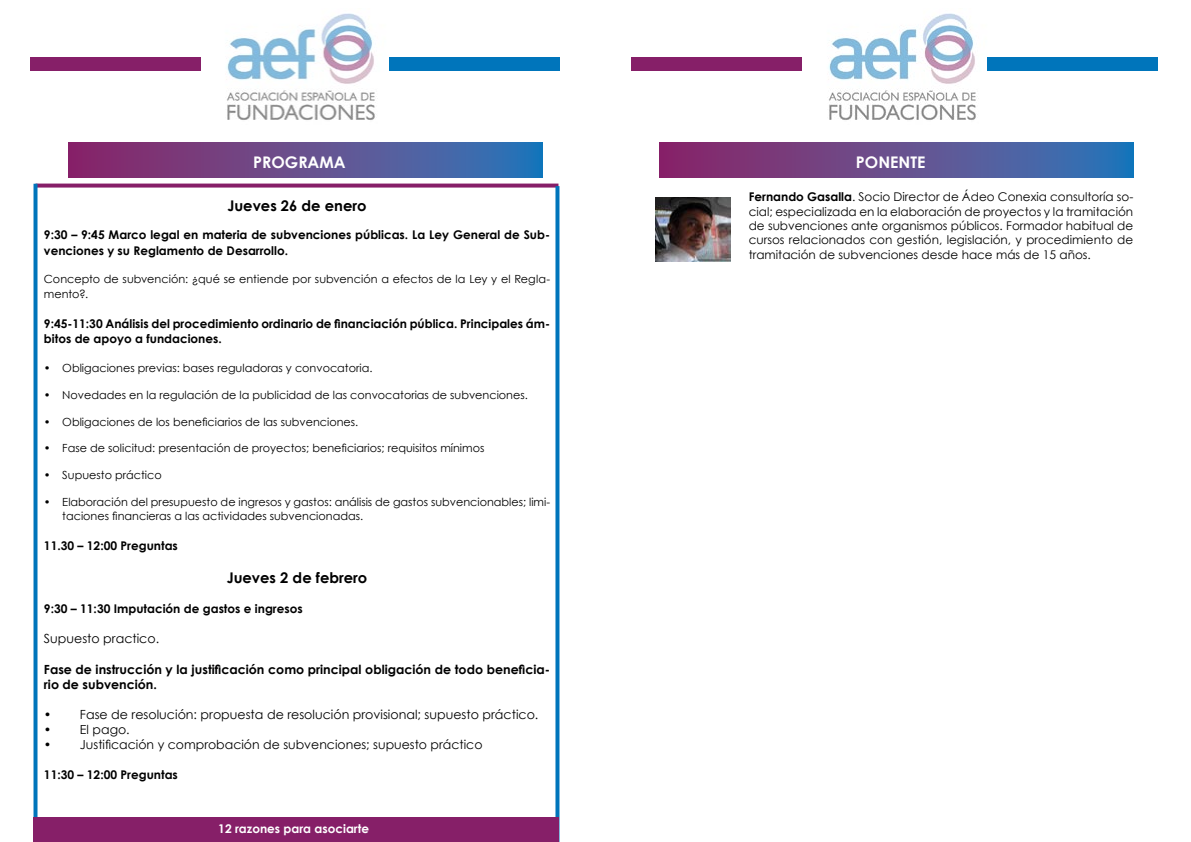
<style>
.page{position:relative;width:1191px;height:842px;background:#fff}
.page>*{position:absolute;margin:0;border:0;box-sizing:border-box;transform-origin:0 0}
.t1{font:700 16px "Century Gothic";color:#fff}
.t2{font:700 14.7px "Century Gothic";color:#000}
.t3{font:700 12.6px/15.1px "Century Gothic";color:#000}
.t4{font:12.6px "Century Gothic";color:#000}
.t5{font:12.5px "Century Gothic";color:#000}
.t6{font:700 12px/15.1px "Century Gothic";color:#000}
.t7{font:12px/14.4px "Century Gothic";color:#000;text-align:justify}
.t8{font:700 12px "Century Gothic";color:#fff}
.t9{font:11.2px/15.1px "Century Gothic";color:#000}
.s1{font-weight:700}
</style>
<div class="page">
<svg style="left:68px;top:142px;width:474px;height:36px;background:#614e8f"></svg>
<svg style="left:659px;top:142px;width:474px;height:36px;background:#614e8f"></svg>
<svg style="left:38px;top:184px;width:520px;height:4px;background:#923678"></svg>
<svg style="left:34px;top:184px;width:4px;height:634px;background:#1f85c3"></svg>
<svg style="left:555px;top:186px;width:4px;height:632px;background:#1e85c2"></svg>
<div style="left:34px;top:818px;width:525px;height:24px;background:#861f68"></div>
<img style="left:226px;top:13px;width:149px;height:107px">
<div style="left:30px;top:58px;width:171px;height:13px;background:#861f68"></div>
<div style="left:388px;top:58px;width:171px;height:13px;background:#0075bb"></div>
<img style="left:828px;top:13px;width:161px;height:107px">
<div style="left:631px;top:58px;width:171px;height:13px;background:#861f68"></div>
<div style="left:987px;top:58px;width:171px;height:13px;background:#0075bb"></div>
<img style="left:655px;top:198px;width:75px;height:64px">
<h1 class="t1" style="left:253px;top:150px;width:94px">PROGRAMA</h1>
<h1 class="t1" style="left:856px;top:150px;width:71px">PONENTE</h1>
<p class="t7" style="left:748px;top:189px;width:386px"><span class="s1">Fernando Gasalla</span>. Socio Director de Ádeo Conexia consultoría so&shy;cial; especializada en la elaboración de proyectos y la tramitación de subvenciones ante organismos públicos. Formador habitual de cursos relacionados con gestión, legislación, y procedimiento de tramitación de subvenciones desde hace más de 15 años.</p>
<h2 class="t2" style="left:227px;top:194px;width:141px">Jueves 26 de enero</h2>
<p class="t6" style="left:44px;top:227px;width:507px">9:30 – 9:45 Marco legal en materia de subvenciones públicas. La Ley General de Sub&shy;venciones y su Reglamento de Desarrollo.</p>
<p class="t9" style="left:44px;top:271px;width:507px">Concepto de subvención: ¿qué se entiende por subvención a efectos de la Ley y el Regla&shy;mento?.</p>
<p class="t6" style="left:44px;top:315px;width:507px">9:45-11:30 Análisis del procedimiento ordinario de financiación pública. Principales ám&shy;bitos de apoyo a fundaciones.</p>
<p class="t9" style="left:44px;top:360px;width:330px">• Obligaciones previas: bases reguladoras y convocatoria.</p>
<p class="t9" style="left:44px;top:387px;width:485px">• Novedades en la regulación de la publicidad de las convocatorias de subvenciones.</p>
<p class="t9" style="left:44px;top:414px;width:316px">• Obligaciones de los beneficiarios de las subvenciones.</p>
<p class="t9" style="left:44px;top:441px;width:442px">• Fase de solicitud: presentación de proyectos; beneficiarios; requisitos mínimos</p>
<p class="t9" style="left:44px;top:468px;width:119px">• Supuesto práctico</p>
<p class="t9" style="left:62px;top:495px;width:489px;line-height:13.5px;text-indent:-18px">• Elaboración del presupuesto de ingresos y gastos: análisis de gastos subvencionables; limi&shy;taciones financieras a las actividades subvencionadas.</p>
<p class="t6" style="left:44px;top:538px;width:135px">11.30 – 12:00 Preguntas</p>
<h2 class="t2" style="left:227px;top:566px;width:142px">Jueves 2 de febrero</h2>
<p class="t6" style="left:44px;top:601px;width:260px">9:30 – 11:30 Imputación de gastos e ingresos</p>
<p class="t4" style="left:44px;top:630px;width:117px">Supuesto practico.</p>
<p class="t3" style="left:44px;top:661px;width:507px">Fase de instrucción y la justificación como principal obligación de todo beneficia&shy;rio de subvención.</p>
<p class="t4" style="left:44px;top:706px;width:496px">• Fase de resolución: propuesta de resolución provisional; supuesto práctico.</p>
<p class="t5" style="left:44px;top:721px;width:87px">• El pago.</p>
<p class="t5" style="left:44px;top:736px;width:440px">• Justificación y comprobación de subvenciones; supuesto práctico</p>
<p class="t6" style="left:44px;top:767px;width:135px">11:30 – 12:00 Preguntas</p>
<p class="t8" style="left:218px;top:820px;width:152px">12 razones para asociarte</p>
</div>
